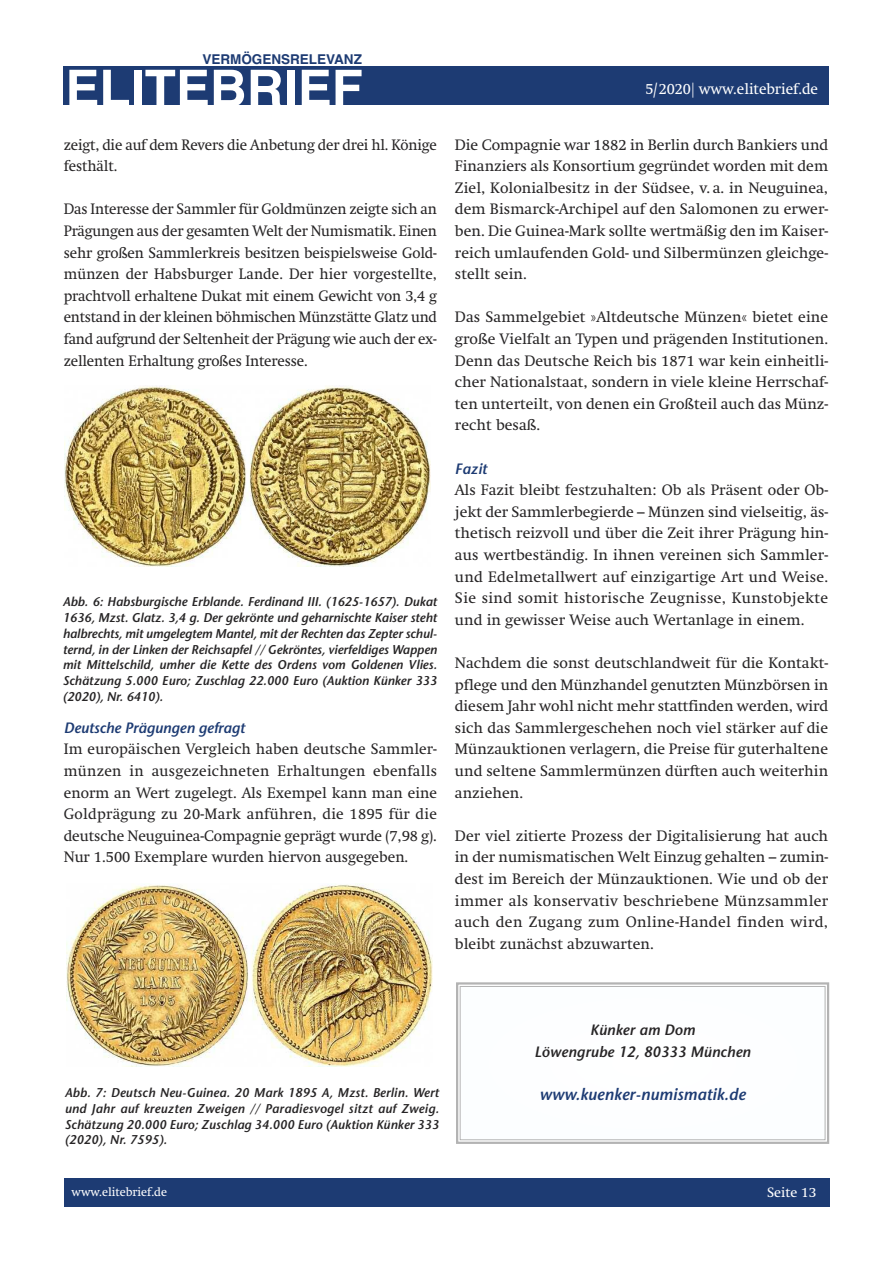
<style>
.page{position:relative;width:893px;height:1263px;background:#fff}
.page>*{position:absolute;margin:0;border:0;box-sizing:border-box;transform-origin:0 0}
.t1{font:700 51px "Helvetica";color:#fff}
.t2{font:italic 600 16.5px "Stone Sans";letter-spacing:.005em;color:#1d3b73}
.t3{font:15px/21.6px "Swift";letter-spacing:.005em;color:#272526;text-align:justify}
.t4{font:italic 600 15px/21.6px "Stone Sans";letter-spacing:.005em;color:#272526;text-align:center}
.t5{font:italic 600 15px "Stone Sans";letter-spacing:-.005em;color:#1d3b73}
.t6{font:15px "Swift";color:#fff}
.t7{font:700 13.5px "Helvetica";color:#1d3b73}
.t8{font:13.5px "Swift";color:#fff}
.t9{font:italic 600 12.75px/15.8px "Stone Sans";color:#272526;text-align:justify}
.t10{font:12px "Swift";color:#fff}
</style>
<div class="page">
<div style="left:64px;top:1178px;width:765px;height:29px;background:#1d3b73"></div>
<div style="left:64px;top:66px;width:765px;height:38px;background:#1d3b73"></div>
<img style="left:65px;top:385px;width:366px;height:181px">
<img style="left:67px;top:884px;width:366px;height:182px">
<div style="left:456px;top:982px;width:373px;height:162px;border:2px solid #b3b3b3"></div>
<div style="left:460px;top:986px;width:365px;height:154px;border:1px solid #b3b3b3"></div>
<p class="t7" style="left:202px;top:51px;width:161px">VERMÖGENSRELEVANZ</p>
<h1 class="t1" style="left:65px;top:59px;width:299px">ELITEBRIEF</h1>
<p class="t3" style="left:64px;top:135px;width:375px">zeigt, die auf dem Revers die Anbetung der drei hl. Könige festhält.</p>
<p class="t3" style="left:64px;top:200px;width:375px">Das Interesse der Sammler für Goldmünzen zeigte sich an Prägungen aus der gesamten Welt der Numismatik. Einen sehr großen Sammlerkreis besitzen beispielsweise Gold&shy;münzen der Habsburger Lande. Der hier vorgestellte, prachtvoll erhaltene Dukat mit einem Gewicht von 3,4 g entstand in der kleinen böhmischen Münzstätte Glatz und fand aufgrund der Seltenheit der Prägung wie auch der ex&shy;zellenten Erhaltung großes Interesse.</p>
<p class="t9" style="left:63px;top:595px;width:376px">Abb. 6: Habsburgische Erblande. Ferdinand III. (1625-1657). Dukat 1636, Mzst. Glatz. 3,4 g. Der gekrönte und geharnischte Kaiser steht halbrechts, mit umgelegtem Mantel, mit der Rechten das Zepter schul&shy;ternd, in der Linken der Reichsapfel // Gekröntes, vierfeldiges Wappen mit Mittelschild, umher die Kette des Ordens vom Goldenen Vlies.<br>Schätzung 5.000 Euro; Zuschlag 22.000 Euro (Auktion Künker 333 (2020), Nr. 6410).</p>
<p class="t5" style="left:64px;top:722px;width:183px">Deutsche Prägungen gefragt</p>
<p class="t3" style="left:64px;top:740px;width:375px">Im europäischen Vergleich haben deutsche Sammler&shy;münzen in ausgezeichneten Erhaltungen ebenfalls enorm an Wert zugelegt. Als Exempel kann man eine Goldprägung zu 20-Mark anführen, die 1895 für die deutsche Neuguinea-Compagnie geprägt wurde (7,98 g).<br>Nur 1.500 Exemplare wurden hiervon ausgegeben.</p>
<p class="t6" style="left:645px;top:83px;width:174px">5/2020| www.elitebrief.de</p>
<p class="t3" style="left:455px;top:135px;width:375px">Die Compagnie war 1882 in Berlin durch Bankiers und Finanziers als Konsortium gegründet worden mit dem Ziel, Kolonialbesitz in der Südsee, v. a. in Neuguinea, dem Bismarck-Archipel auf den Salomonen zu erwer&shy;ben. Die Guinea-Mark sollte wertmäßig den im Kaiser&shy;reich umlaufenden Gold- und Silbermünzen gleichge&shy;stellt sein.</p>
<p class="t3" style="left:455px;top:308px;width:375px">Das Sammelgebiet »Altdeutsche Münzen« bietet eine große Vielfalt an Typen und prägenden Institutionen.<br>Denn das Deutsche Reich bis 1871 war kein einheitli&shy;cher Nationalstaat, sondern in viele kleine Herrschaf&shy;ten unterteilt, von denen ein Großteil auch das Münz&shy;recht besaß.</p>
<p class="t5" style="left:455px;top:462px;width:34px">Fazit</p>
<p class="t3" style="left:455px;top:480px;width:375px">Als Fazit bleibt festzuhalten: Ob als Präsent oder Ob&shy;jekt der Sammlerbegierde – Münzen sind vielseitig, äs&shy;thetisch reizvoll und über die Zeit ihrer Prägung hin&shy;aus wertbeständig. In ihnen vereinen sich Sammler&shy;und Edelmetallwert auf einzigartige Art und Weise.<br>Sie sind somit historische Zeugnisse, Kunstobjekte und in gewisser Weise auch Wertanlage in einem.</p>
<p class="t3" style="left:455px;top:653px;width:375px">Nachdem die sonst deutschlandweit für die Kontakt&shy;pflege und den Münzhandel genutzten Münzbörsen in diesem Jahr wohl nicht mehr stattfinden werden, wird sich das Sammlergeschehen noch viel stärker auf die Münzauktionen verlagern, die Preise für guterhaltene und seltene Sammlermünzen dürften auch weiterhin anziehen.</p>
<p class="t3" style="left:455px;top:826px;width:375px">Der viel zitierte Prozess der Digitalisierung hat auch in der numismatischen Welt Einzug gehalten – zumin&shy;dest im Bereich der Münzauktionen. Wie und ob der immer als konservativ beschriebene Münzsammler auch den Zugang zum Online-Handel finden wird, bleibt zunächst abzuwarten.</p>
<p class="t9" style="left:65px;top:1086px;width:376px">Abb. 7: Deutsch Neu-Guinea. 20 Mark 1895 A, Mzst. Berlin. Wert und Jahr auf kreuzten Zweigen // Paradiesvogel sitzt auf Zweig.<br>Schätzung 20.000 Euro; Zuschlag 34.000 Euro (Auktion Künker 333 (2020), Nr. 7595).</p>
<p class="t10" style="left:72px;top:1187px;width:97px">www.elitebrief.de</p>
<p class="t4" style="left:534px;top:1021px;width:218px">Künker am Dom<br>Löwengrube 12, 80333 München</p>
<p class="t2" style="left:540px;top:1088px;width:208px">www.kuenker-numismatik.de</p>
<p class="t8" style="left:767px;top:1187px;width:51px">Seite 13</p>
</div>
